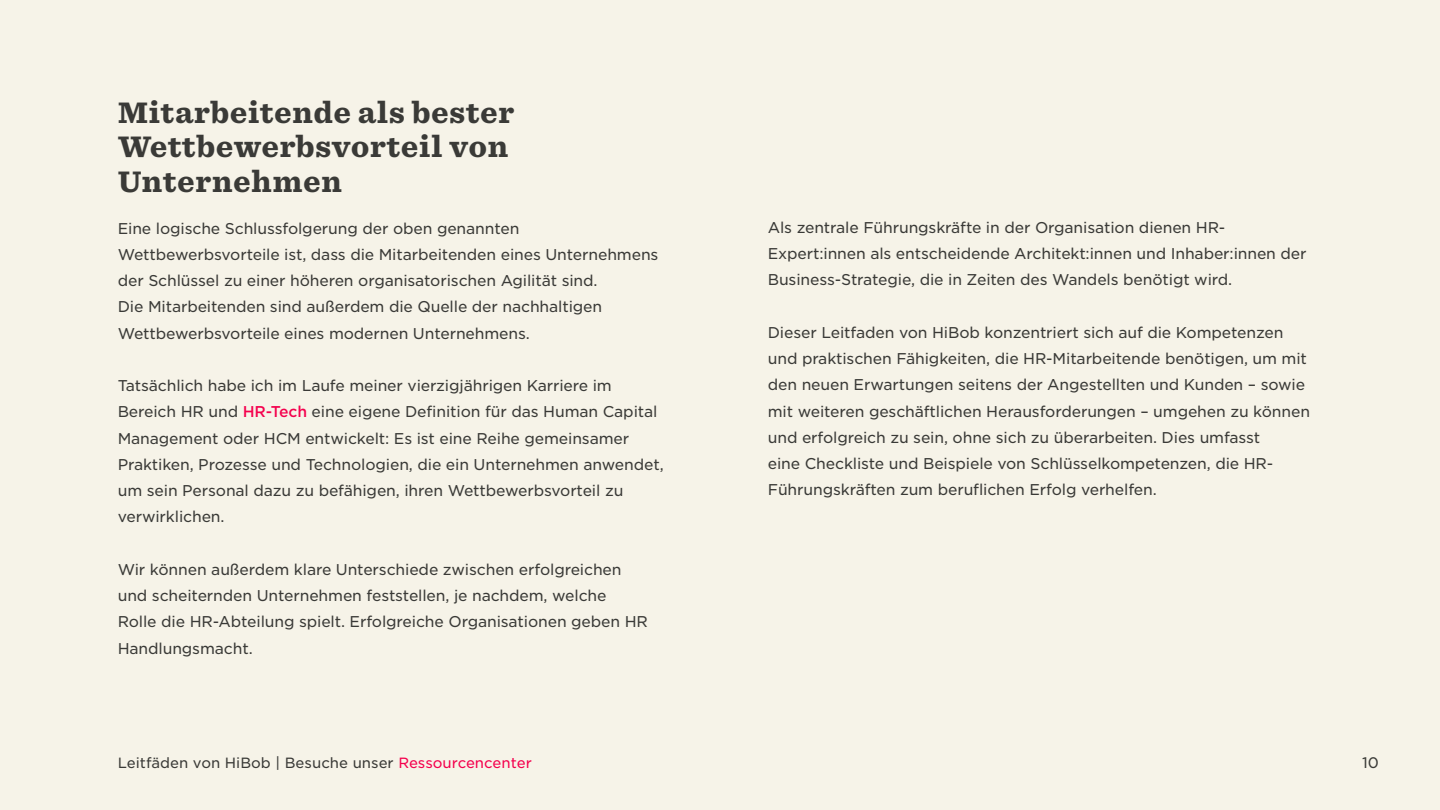
<style>
.page{position:relative;width:1440px;height:810px;background:#f6f3e8}
.page>*{position:absolute;margin:0;border:0;box-sizing:border-box;transform-origin:0 0}
.t1{font:900 28.5px/34.2px "Sentinel S Sm";letter-spacing:.01em;color:#3a3a37}
.t2{font:15px/26.2px "Gotham S Sm";letter-spacing:-.01em;color:#3a3a37}
.t3{font:14.7px "Gotham S Sm";color:#3a3a37}
.t4{font:14.25px "Gotham S Sm";color:#3a3a37}
.s1{font-weight:500;color:#f4004d}
.s2{color:#f4004d}
</style>
<div class="page">
<h1 class="t1" style="left:118px;top:96px;width:398px">Mitarbeitende als bester<br>Wettbewerbsvorteil von<br>Unternehmen</h1>
<p class="t2" style="left:118px;top:215px;width:542px">Eine logische Schlussfolgerung der oben genannten Wettbewerbsvorteile ist, dass die Mitarbeitenden eines Unternehmens der Schlüssel zu einer höheren organisatorischen Agilität sind.<br>Die Mitarbeitenden sind außerdem die Quelle der nachhaltigen Wettbewerbsvorteile eines modernen Unternehmens.</p>
<p class="t2" style="left:118px;top:372px;width:547px">Tatsächlich habe ich im Laufe meiner vierzigjährigen Karriere im Bereich HR und <span class="s1">HR-Tech</span> eine eigene Definition für das Human Capital Management oder HCM entwickelt: Es ist eine Reihe gemeinsamer Praktiken, Prozesse und Technologien, die ein Unternehmen anwendet, um sein Personal dazu zu befähigen, ihren Wettbewerbsvorteil zu verwirklichen.</p>
<p class="t2" style="left:118px;top:556px;width:532px">Wir können außerdem klare Unterschiede zwischen erfolgreichen und scheiternden Unternehmen feststellen je, nachdem, welche Rolle die HR-Abteilung spielt. Erfolgreiche Organisationen geben HR Handlungsmacht.</p>
<p class="t4" style="left:118px;top:753px;width:416px">Leitfäden von HiBob | Besuche unser <span class="s2">Ressourcencenter</span></p>
<p class="t2" style="left:768px;top:214px;width:459px">Als zentrale Führungskräfte in der Organisation dienen HR-</p>
<p class="t2" style="left:768px;top:266px;width:466px">Business-Strategie, die in Zeiten des Wandels benötigt wird.</p>
<p class="t2" style="left:768px;top:319px;width:544px">Dieser Leitfaden von HiBob konzentriert sich auf die Kompetenzen und praktischen Fähigkeiten, die HR-Mitarbeitende benötigen, um mit den neuen Erwartungen seitens der Angestellten und Kunden – sowie mit weiteren geschäftlichen Herausforderungen – umgehen zu können und erfolgreich zu sein, ohne sich zu überarbeiten. Dies umfasst</p>
<p class="t2" style="left:768px;top:476px;width:391px">Führungskräften zum beruflichen Erfolg verhelfen.</p>
<p class="t2" style="left:768px;top:240px;width:540px">Expert:innen als entscheidende Architekt:innen und Inhaber:innen der</p>
<p class="t2" style="left:768px;top:450px;width:507px">eine Checkliste und Beispiele von Schlüsselkompetenzen, die HR-</p>
<p class="t3" style="left:1362px;top:753px;width:18px">10</p>
</div>
